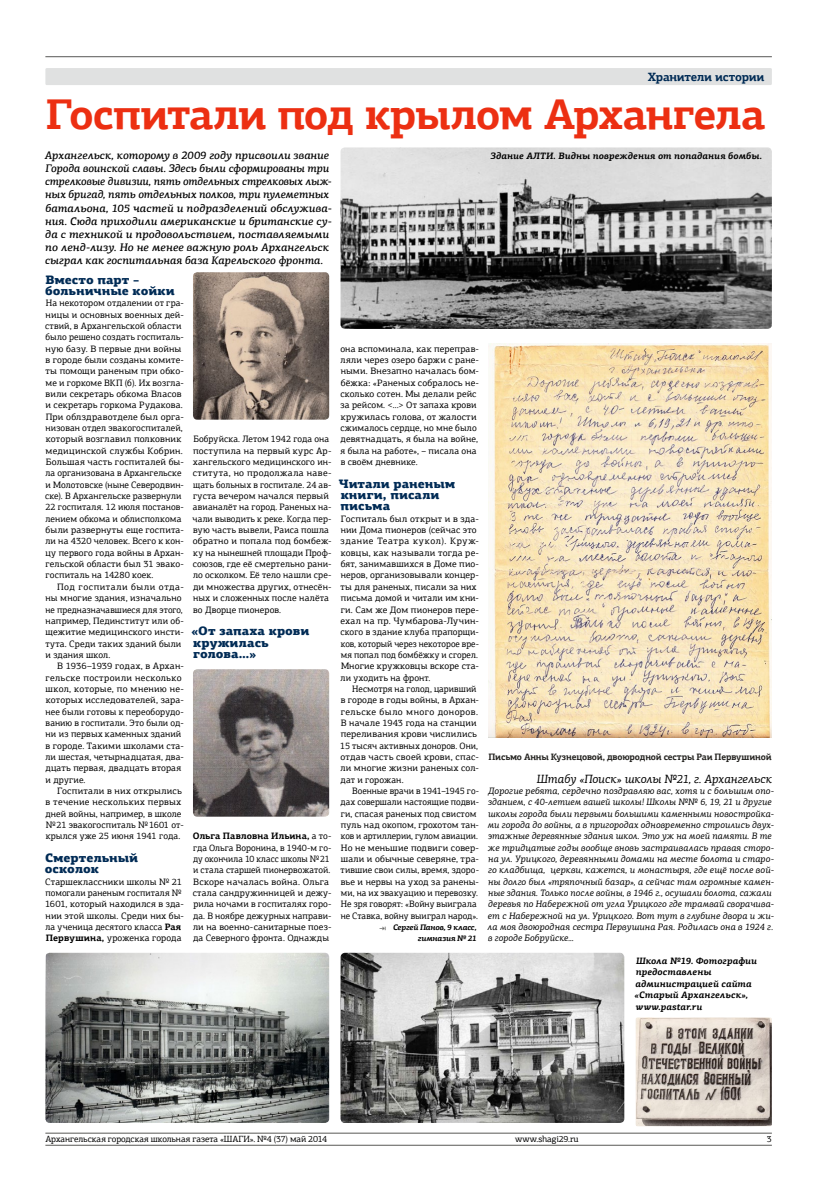
<style>
.page{position:relative;width:840px;height:1191px;background:#fff}
.page>*{position:absolute;margin:0;border:0;box-sizing:border-box;transform-origin:0 0}
.t1{font:700 43px "PF Agora Slab Pro";letter-spacing:-.025em;color:#ec2f12}
.t2{font:900 12.3px/11.3px "PF Agora Slab Pro";color:#002b55}
.t3{font:italic 12px "PF Agora Slab Pro";letter-spacing:-.005em;color:#000}
.t4{font:700 12px "PF Agora Slab Pro";letter-spacing:-.02em;color:#002b55}
.t5{font:italic 500 11px/13.2px "PF Agora Slab Pro";color:#000}
.t6{font:9.3px/11.3px "PF Agora Slab Pro";letter-spacing:.01em;color:#000}
.t7{font:italic 9.3px/11.3px "PF Agora Slab Pro";letter-spacing:.01em;color:#000}
.t8{font:italic 700 9.3px/11.3px "PF Agora Slab Pro";letter-spacing:.005em;color:#000}
.t9{font:700 9.3px "PF Agora Slab Pro";letter-spacing:-.015em;color:#22211e;scale:.96 1}
.t10{font:9px "PF Agora Slab Pro";letter-spacing:-.005em;color:#000}
.t11{font:italic 700 8px/11.3px "PF Agora Slab Pro";letter-spacing:-.025em;color:#000;text-align:right}
.s1{font-weight:700}
.s2{font-weight:500;font-style:normal;color:#585856}
</style>
<div class="page">
<hr style="left:45px;top:1144px;width:726px;height:1px;background:#585856">
<hr style="left:45px;top:1132px;width:726px;height:1px;background:#585856">
<hr style="left:45px;top:56px;width:726px;height:1px;background:#585856">
<div style="left:45px;top:68px;width:726px;height:17px;background:#e0e1e1"></div>
<img style="left:340px;top:147px;width:431px;height:182px">
<img style="left:193px;top:272px;width:136px;height:148px">
<img style="left:193px;top:669px;width:136px;height:147px">
<img style="left:635px;top:1017px;width:136px;height:109px">
<img style="left:488px;top:343px;width:283px;height:394px">
<img style="left:45px;top:952px;width:284px;height:171px">
<img style="left:340px;top:952px;width:284px;height:171px">
<p class="t4" style="left:647px;top:69px;width:118px">Хранители истории</p>
<h1 class="t1" style="left:45px;top:87px;width:721px">Госпитали под крылом Архангела</h1>
<p class="t5" style="left:45px;top:148px;width:288px">Архангельск, которому в 2009 году присвоили звание Города воинской славы. Здесь были сформированы три стрелковые дивизии, пять отдельных стрелковых лыж&shy;ных бригад, пять отдельных полков, три пулеметных батальона, 105 частей и подразделений обслужива&shy;ния. Сюда приходили американские и британские су&shy;да с техникой и продовольствием, поставляемыми по ленд-лизу. Но не менее важную роль Архангельск сыграл как госпитальная база Карельского фронта.</p>
<h2 class="t2" style="left:45px;top:274px;width:131px">Вместо парт – больничные койки</h2>
<p class="t6" style="left:45px;top:297px;width:140px">На некотором отдалении от гра&shy;ницы и основных военных дей&shy;ствий, в Архангельской области было решено создать госпиталь&shy;ную базу. В первые дни войны в городе были созданы комите&shy;ты помощи раненым при обко&shy;ме и горкоме ВКП (б). Их возгла&shy;вили секретарь обкома Власов и секретарь горкома Рудакова.<br>При облздравотделе был орга&shy;низован отдел эвакогоспиталей, который возглавил полковник медицинской службы Кобрин.<br>Большая часть госпиталей бы&shy;ла организована в Архангельске и Молотовске (ныне Северодвин&shy;ске). В Архангельске развернули<br>22 госпиталя. 12 июля постанов&shy;лением обкома и облисполкома были развернуты еще госпита&shy;ли на 4320 человек. Всего к кон&shy;цу первого года войны в Архан&shy;гельской области был 31 эвако&shy;госпиталь на 14280 коек.</p>
<p class="t6" style="left:45px;top:581px;width:140px;text-indent:12px">Под госпитали были отда&shy;ны многие здания, изначально не предназначавшиеся для этого, например, Пединститут или об&shy;щежитие медицинского инсти&shy;тута. Среди таких зданий были и здания школ.</p>
<p class="t6" style="left:45px;top:660px;width:140px;text-indent:12px">В 1936–1939 годах, в Архан&shy;гельске построили несколько школ, которые, по мнению не&shy;которых исследователей, зара&shy;нее были готовы к переоборудо&shy;ванию в госпитали. Это были од&shy;ни из первых каменных зданий в городе. Такими школами ста&shy;ли шестая, четырнадцатая, два&shy;дцать первая, двадцать вторая и другие.</p>
<p class="t6" style="left:45px;top:785px;width:140px;text-indent:12px">Госпитали в них открылись в течение нескольких первых дней войны, например, в школе №21 эвакогоспиталь №1601 от&shy;крылся уже 25 июня 1941 года.</p>
<h2 class="t2" style="left:45px;top:852px;width:95px">Смертельный осколок</h2>
<p class="t6" style="left:45px;top:876px;width:140px">Старшеклассники школы № 21 помогали раненым госпиталя №<br>1601, который находился в зда&shy;нии этой школы. Среди них бы&shy;ла ученица десятого класса <span class="s1">Рая<br>Первушина,</span> уроженка города</p>
<p class="t8" style="left:490px;top:150px;width:273px">Здание АЛТИ. Видны повреждения от попадания бомбы.</p>
<p class="t6" style="left:340px;top:343px;width:140px">она вспоминала, как переправ&shy;ляли через озеро баржи с ране&shy;ными. Внезапно началась бом&shy;бёжка: «Раненых собралось не&shy;сколько сотен. Мы делали рейс за рейсом. &lt;…&gt; От запаха крови кружилась голова, от жалости сжималось сердце, но мне было девятнадцать, я была на войне, я была на работе», – писала она в своём дневнике.</p>
<h2 class="t2" style="left:339px;top:478px;width:118px">Читали раненым книги, писали письма</h2>
<p class="t6" style="left:340px;top:513px;width:140px">Госпиталь был открыт и в зда&shy;нии Дома пионеров (сейчас это здание Театра кукол). Круж&shy;ковцы, как называли тогда ре&shy;бят, занимавшихся в Доме пио&shy;неров, организовывали концер&shy;ты для раненых, писали за них письма домой и читали им кни&shy;ги. Сам же Дом пионеров пере&shy;ехал на пр. Чумбарова-Лучин&shy;ского в здание клуба прапорщи&shy;ков, который через некоторое вре&shy;мя попал под бомбёжку и сгорел.<br>Многие кружковцы вскоре ста&shy;ли уходить на фронт.</p>
<p class="t6" style="left:340px;top:683px;width:140px;text-indent:12px">Несмотря на голод, царивший в городе в годы войны, в Архан&shy;гельске было много доноров.<br>В начале 1943 года на станции переливания крови числились<br>15 тысяч активных доноров. Они, отдав часть своей крови, спас&shy;ли многие жизни раненых сол&shy;дат и горожан.</p>
<p class="t6" style="left:340px;top:785px;width:140px;text-indent:12px">Военные врачи в 1941–1945 го&shy;дах совершали настоящие подви&shy;ги, спасая раненых под свистом пуль над окопом, грохотом тан&shy;ков и артиллерии, гулом авиации.<br>Но не меньшие подвиги совер&shy;шали и обычные северяне, тра&shy;тившие свои силы, время, здоро&shy;вье и нервы на уход за ранены&shy;ми, на их эвакуацию и перевозку.<br>Не зря говорят: «Войну выиграла не Ставка, войну выиграл народ».</p>
<p class="t11" style="left:379px;top:921px;width:99px"><span class="s2">⇥</span> Сергей Панов, 9 класс, гимназия № 21</p>
<p class="t6" style="left:192px;top:433px;width:140px">Бобруйска. Летом 1942 года она поступила на первый курс Ар&shy;хангельского медицинского ин&shy;ститута, но продолжала наве&shy;щать больных в госпитале. 24 ав&shy;густа вечером начался первый авианалёт на город. Раненых на&shy;чали выводить к реке. Когда пер&shy;вую часть вывели, Раиса пошла обратно и попала под бомбеж&shy;ку на нынешней площади Проф&shy;союзов, где её смертельно рани&shy;ло осколком. Её тело нашли сре&shy;ди множества других, отнесён&shy;ных и сложенных после налёта во Дворце пионеров.</p>
<h2 class="t2" style="left:191px;top:625px;width:119px">«От запаха крови кружилась голова…»</h2>
<p class="t9" style="left:488px;top:751px;width:296px">Письмо Анны Кузнецовой, двоюродной сестры Раи Первушиной</p>
<p class="t3" style="left:536px;top:771px;width:236px">Штабу «Поиск» школы №21, г. Архангельск</p>
<p class="t7" style="left:487px;top:785px;width:288px">Дорогие ребята, сердечно поздравляю вас, хотя и с большим опо&shy;зданием, с 40-летием вашей школы! Школы №№ 6, 19, 21 и другие школы города были первыми большими каменными новостройка&shy;ми города до войны, а в пригородах одновременно строились двух&shy;этажные деревянные здания школ. Это уж на моей памяти. В те же тридцатые годы вообще вновь застраивалась правая сторо&shy;на ул. Урицкого, деревянными домами на месте болота и старо&shy;го кладбища, церкви, кажется, и монастыря, где ещё после вой&shy;ны долго был «тряпочный базар», а сейчас там огромные камен&shy;ные здания. Только после войны, в 1946 г., осушали болота, сажали деревья по Набережной от угла Урицкого где трамвай сворачива&shy;ет с Набережной на ул. Урицкого. Вот тут в глубине двора и жи&shy;ла моя двоюродная сестра Первушина Рая. Родилась она в 1924 г. в городе Бобруйске…</p>
<p class="t8" style="left:634px;top:955px;width:124px">Школа №19. Фотографии предоставлены администрацией сайта «Старый Архангельск», www.pastar.ru</p>
<p class="t6" style="left:193px;top:830px;width:140px"><span class="s1">Ольга Павловна Ильина,</span> а то&shy;гда Ольга Воронина, в 1940-м го&shy;ду окончила 10 класс школы №21 и стала старшей пионервожатой.<br>Вскоре началась война. Ольга стала сандружинницей и дежу&shy;рила ночами в госпиталях горо&shy;да. В ноябре дежурных направи&shy;ли на военно-санитарные поез&shy;да Северного фронта. Однажды</p>
<p class="t10" style="left:45px;top:1133px;width:283px">Архангельская городская школьная газета «ШАГИ». №4 (37) май 2014</p>
<p class="t10" style="left:515px;top:1133px;width:65px">www.shagi29.ru</p>
<p class="t10" style="left:766px;top:1133px;width:7px">3</p>
</div>
